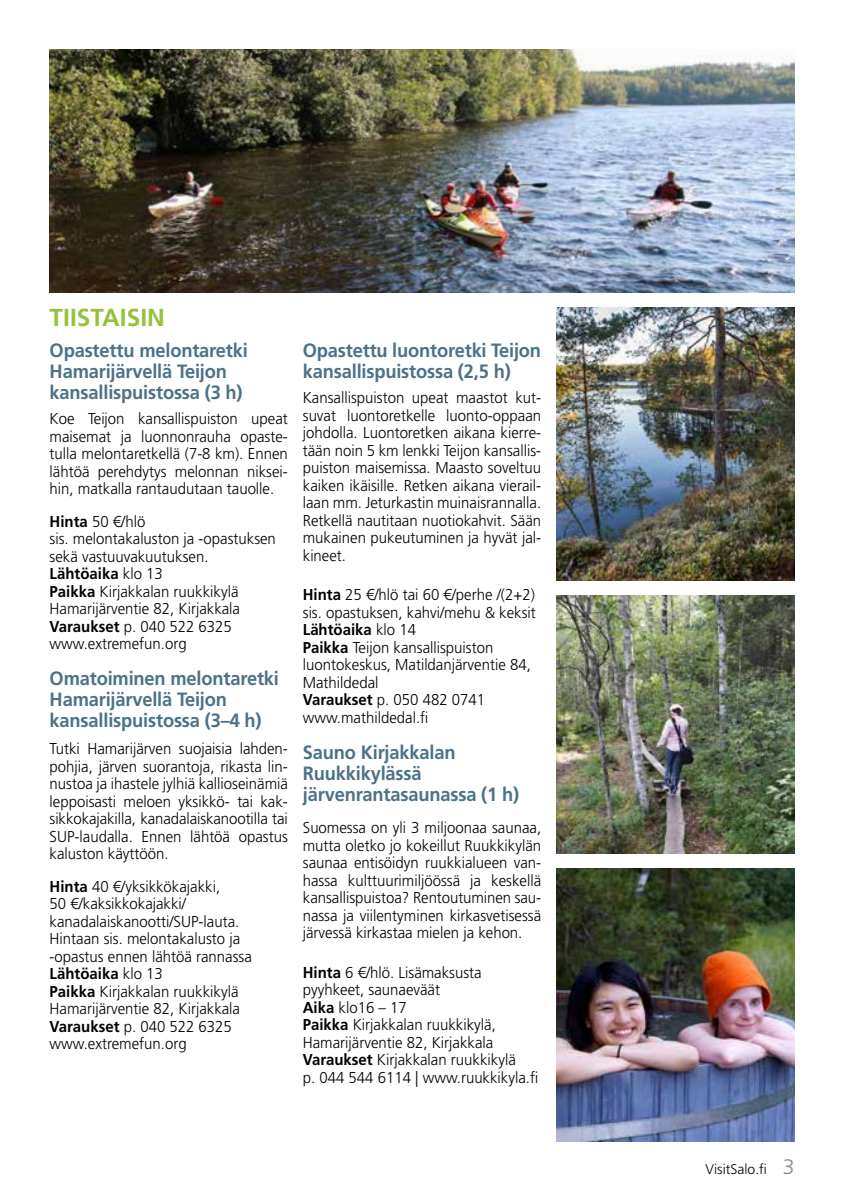
<style>
.page{position:relative;width:844px;height:1191px;background:#fff}
.page>*{position:absolute;margin:0;border:0;box-sizing:border-box;transform-origin:0 0}
.t1{font:700 24.5px "Frutiger LT Std";color:#94c23d}
.t2{font:700 19.25px/21px "Frutiger LT Std";letter-spacing:-.01em;color:#4b7288;scale:.95 1}
.t3{font:300 15.75px/17.5px "Frutiger LT Std";color:#000;text-align:justify;scale:.95 1}
.t4{font:300 14px "Frutiger LT Std";color:#000}
.s1{font-weight:700}
.s2{font-size:21px;color:#878787}
</style>
<div class="page">
<img style="left:556px;top:868px;width:238px;height:273px">
<img style="left:556px;top:595px;width:238px;height:258px">
<img style="left:50px;top:50px;width:744px;height:243px">
<img style="left:556px;top:308px;width:238px;height:273px">
<h1 class="t1" style="left:50px;top:303px;width:117px">TIISTAISIN</h1>
<p class="t2" style="left:50px;top:340px;width:210px">Opastettu melontaretki<br>Hamarijärvellä Teijon kansallispuistossa (3 h)</p>
<p class="t3" style="left:50px;top:410px;width:252px">Koe Teijon kansallispuiston upeat maisemat ja luonnonrauha opaste&shy;tulla melontaretkellä (7-8 km). Ennen lähtöä perehdytys melonnan niksei&shy;hin, matkalla rantaudutaan tauolle.</p>
<p class="t3" style="left:50px;top:513px;width:240px;text-align:left"><span class="s1">Hinta</span> 50 €/hlö<br>sis. melontakaluston ja -opastuksen sekä vastuuvakuutuksen.<br><span class="s1">Lähtöaika</span> klo 13<br><span class="s1">Paikka</span> Kirjakkalan ruukkikylä<br>Hamarijärventie 82, Kirjakkala<br><span class="s1">Varaukset</span> p. 040 522 6325 www.extremefun.org</p>
<p class="t2" style="left:50px;top:668px;width:243px">Omatoiminen melontaretki<br>Hamarijärvellä Teijon kansallispuistossa (3–4 h)</p>
<p class="t3" style="left:50px;top:740px;width:252px">Tutki Hamarijärven suojaisia lahden&shy;pohjia, järven suorantoja, rikasta lin&shy;nustoa ja ihastele jylhiä kallioseinämiä leppoisasti meloen yksikkö- tai kak&shy;sikkokajakilla, kanadalaiskanootilla tai SUP-laudalla. Ennen lähtöä opastus kaluston käyttöön.</p>
<p class="t3" style="left:50px;top:878px;width:214px;text-align:left"><span class="s1">Hinta</span> 40 €/yksikkökajakki,<br>50 €/kaksikkokajakki/ kanadalaiskanootti/SUP-lauta.<br>Hintaan sis. melontakalusto ja -opastus ennen lähtöä rannassa<br><span class="s1">Lähtöaika</span> klo 13<br><span class="s1">Paikka</span> Kirjakkalan ruukkikylä<br>Hamarijärventie 82, Kirjakkala<br><span class="s1">Varaukset</span> p. 040 522 6325 www.extremefun.org</p>
<p class="t2" style="left:303px;top:340px;width:252px">Opastettu luontoretki Teijon kansallispuistossa (2,5 h)</p>
<p class="t3" style="left:303px;top:389px;width:252px">Kansallispuiston upeat maastot kut&shy;suvat luontoretkelle luonto-oppaan johdolla. Luontoretken aikana kierre&shy;tään noin 5 km lenkki Teijon kansallis&shy;puiston maisemissa. Maasto soveltuu kaiken ikäisille. Retken aikana vierail&shy;laan mm. Jeturkastin muinaisrannalla.<br>Retkellä nautitaan nuotiokahvit. Sään mukainen pukeutuminen ja hyvät jal&shy;kineet.</p>
<p class="t3" style="left:303px;top:586px;width:247px;text-align:left"><span class="s1">Hinta</span> 25 €/hlö tai 60 €/perhe /(2+2) sis. opastuksen, kahvi/mehu &amp; keksit<br><span class="s1">Lähtöaika</span> klo 14<br><span class="s1">Paikka</span> Teijon kansallispuiston luontokeskus, Matildanjärventie 84,<br>Mathildedal<br><span class="s1">Varaukset</span> p. 050 482 0741 www.mathildedal.fi</p>
<p class="t2" style="left:303px;top:741px;width:229px">Sauno Kirjakkalan<br>Ruukkikylässä järvenrantasaunassa (1 h)</p>
<p class="t3" style="left:303px;top:819px;width:252px">Suomessa on yli 3 miljoonaa saunaa, mutta oletko jo kokeillut Ruukkikylän saunaa entisöidyn ruukkialueen van&shy;hassa kulttuurimiljöössä ja keskellä kansallispuistoa? Rentoutuminen sau&shy;nassa ja viilentyminen kirkasvetisessä järvessä kirkastaa mielen ja kehon.</p>
<p class="t3" style="left:303px;top:963px;width:249px;text-align:left"><span class="s1">Hinta</span> 6 €/hlö. Lisämaksusta pyyhkeet, saunaeväät<br><span class="s1">Aika</span> klo16 – 17<br><span class="s1">Paikka</span> Kirjakkalan ruukkikylä,<br>Hamarijärventie 82, Kirjakkala<br><span class="s1">Varaukset</span> Kirjakkalan ruukkikylä<br>p. 044 544 6114 | www.ruukkikyla.fi</p>
<p class="t4" style="left:705px;top:1161px;width:90px">VisitSalo.fi <span class="s2">3</span></p>
</div>
